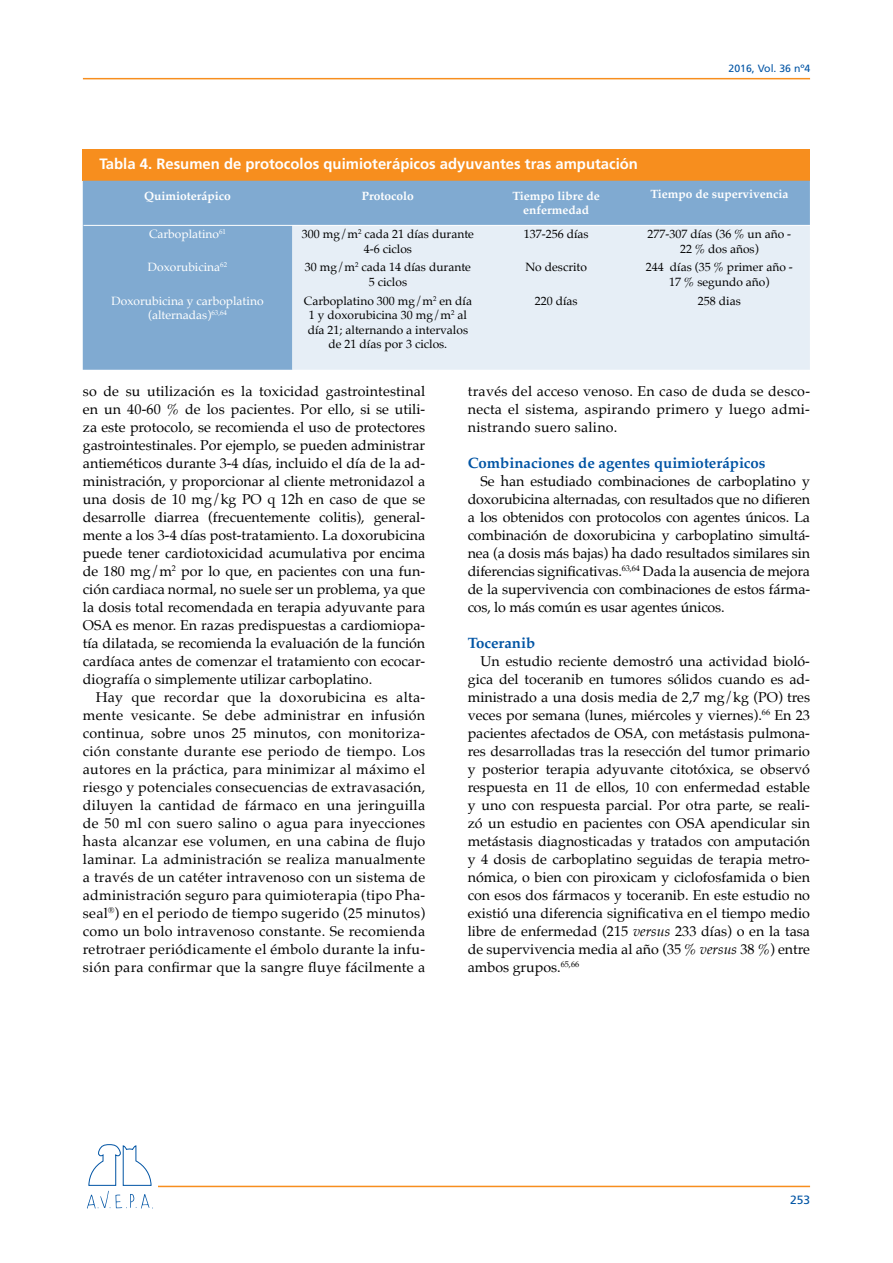
<style>
.page{position:relative;width:893px;height:1263px;background:#fff}
.page>*{position:absolute;margin:0;border:0;box-sizing:border-box;transform-origin:0 0}
.t1{font:700 15px "Frutiger";color:#fff}
.t2{font:700 15px "Palatino";color:#0054a4}
.t3{font:14.25px/18px "Palatino";color:#000;text-align:justify}
.t4{font:12px/14.4px "Palatino";color:#000;text-align:center}
.t5{font:12px/14.4px "Palatino";color:#fff;text-align:center}
.t6{font:700 12px/14.4px "Palatino";color:#fff;text-align:center}
.t7{font:12px "Frutiger";color:#0054a4}
.t8{font:10.5px "Frutiger";color:#0054a4}
.s1{font-style:italic}
</style>
<div class="page">
<hr style="left:158px;top:1186px;width:652px;height:1px;background:#f78e1e">
<hr style="left:83px;top:78px;width:727px;height:1px;background:#f78e1e">
<svg style="left:87px;top:1144px;width:66px;height:65px"></svg>
<div style="left:83px;top:149px;width:727px;height:32px;background:#f78e1e"></div>
<div style="left:83px;top:181px;width:727px;height:189px;background:#80aad1"></div>
<div style="left:292px;top:226px;width:518px;height:144px;background:#e6eef6"></div>
<hr style="left:84px;top:225px;width:726px;height:1px;background:#fff">
<p class="t8" style="left:729px;top:62px;width:83px">2016, Vol. 36 nº4</p>
<p class="t1" style="left:99px;top:155px;width:540px">Tabla 4. Resumen de protocolos quimioterápicos adyuvantes tras amputación</p>
<p class="t6" style="left:144px;top:188px;width:88px">Quimioterápico</p>
<p class="t6" style="left:362px;top:188px;width:54px">Protocolo</p>
<p class="t6" style="left:512px;top:188px;width:89px">Tiempo libre de enfermedad</p>
<p class="t6" style="left:650px;top:186px;width:139px">Tiempo de supervivencia</p>
<p class="t5" style="left:149px;top:227px;width:79px">Carboplatino<sup>61</sup></p>
<p class="t4" style="left:302px;top:227px;width:174px">300 mg/m<sup>2</sup> cada 21 días durante<br>4-6 ciclos</p>
<p class="t4" style="left:524px;top:227px;width:66px">137-256 días</p>
<p class="t4" style="left:647px;top:227px;width:145px">277-307 días (36 % un año -<br>22 % dos años)</p>
<p class="t5" style="left:148px;top:260px;width:81px">Doxorubicina<sup>62</sup></p>
<p class="t4" style="left:305px;top:260px;width:168px">30 mg/m<sup>2</sup> cada 14 días durante<br>5 ciclos</p>
<p class="t4" style="left:525px;top:260px;width:63px">No descrito</p>
<p class="t4" style="left:646px;top:260px;width:149px">244 días (35 % primer año -<br>17 % segundo año)</p>
<p class="t5" style="left:112px;top:294px;width:153px">Doxorubicina y carboplatino (alternadas)<sup>63,64</sup></p>
<p class="t4" style="left:304px;top:294px;width:170px">Carboplatino 300 mg/m<sup>2</sup> en día<br>1 y doxorubicina 30 mg/m<sup>2</sup> al día 21; alternando a intervalos de 21 días por 3 ciclos.</p>
<p class="t4" style="left:535px;top:294px;width:44px">220 días</p>
<p class="t4" style="left:698px;top:294px;width:44px">258 dias</p>
<p class="t3" style="left:83px;top:382px;width:344px">so de su utilización es la toxicidad gastrointestinal en un 40-60 % de los pacientes. Por ello, si se utili&shy;za este protocolo, se recomienda el uso de protectores gastrointestinales. Por ejemplo, se pueden administrar antieméticos durante 3-4 días, incluido el día de la ad&shy;ministración, y proporcionar al cliente metronidazol a una dosis de 10 mg/kg PO q 12h en caso de que se desarrolle diarrea (frecuentemente colitis), general&shy;mente a los 3-4 días post-tratamiento. La doxorubicina puede tener cardiotoxicidad acumulativa por encima de 180 mg/m<sup>2</sup> por lo que, en pacientes con una fun&shy;ción cardiaca normal, no suele ser un problema, ya que la dosis total recomendada en terapia adyuvante para OSA es menor. En razas predispuestas a cardiomiopa&shy;tía dilatada, se recomienda la evaluación de la función cardíaca antes de comenzar el tratamiento con ecocar&shy;diografía o simplemente utilizar carboplatino.</p>
<p class="t3" style="left:83px;top:688px;width:344px;text-indent:13px">Hay que recordar que la doxorubicina es alta&shy;mente vesicante. Se debe administrar en infusión continua, sobre unos 25 minutos, con monitoriza&shy;ción constante durante ese periodo de tiempo. Los autores en la práctica, para minimizar al máximo el riesgo y potenciales consecuencias de extravasación, diluyen la cantidad de fármaco en una jeringuilla de 50 ml con suero salino o agua para inyecciones hasta alcanzar ese volumen, en una cabina de flujo laminar. La administración se realiza manualmente a través de un catéter intravenoso con un sistema de administración seguro para quimioterapia (tipo Pha&shy;seal<sup>®</sup>) en el periodo de tiempo sugerido (25 minutos) como un bolo intravenoso constante. Se recomienda retrotraer periódicamente el émbolo durante la infu&shy;sión para confirmar que la sangre fluye fácilmente a</p>
<p class="t3" style="left:468px;top:382px;width:344px">través del acceso venoso. En caso de duda se desco&shy;necta el sistema, aspirando primero y luego admi&shy;nistrando suero salino.</p>
<p class="t2" style="left:468px;top:450px;width:299px">Combinaciones de agentes quimioterápicos</p>
<p class="t3" style="left:468px;top:472px;width:344px;text-indent:13px">Se han estudiado combinaciones de carboplatino y doxorubicina alternadas, con resultados que no difieren a los obtenidos con protocolos con agentes únicos. La combinación de doxorubicina y carboplatino simultá&shy;nea (a dosis más bajas) ha dado resultados similares sin diferencias significativas.<sup>63,64</sup> Dada la ausencia de mejora de la supervivencia con combinaciones de estos fárma&shy;cos, lo más común es usar agentes únicos.</p>
<p class="t2" style="left:468px;top:630px;width:69px">Toceranib</p>
<p class="t3" style="left:468px;top:652px;width:344px;text-indent:13px">Un estudio reciente demostró una actividad bioló&shy;gica del toceranib en tumores sólidos cuando es ad&shy;ministrado a una dosis media de 2,7 mg/kg (PO) tres veces por semana (lunes, miércoles y viernes).<sup>66</sup> En 23 pacientes afectados de OSA, con metástasis pulmona&shy;res desarrolladas tras la resección del tumor primario y posterior terapia adyuvante citotóxica, se observó respuesta en 11 de ellos, 10 con enfermedad estable y uno con respuesta parcial. Por otra parte, se reali&shy;zó un estudio en pacientes con OSA apendicular sin metástasis diagnosticadas y tratados con amputación y 4 dosis de carboplatino seguidas de terapia metro&shy;nómica, o bien con piroxicam y ciclofosfamida o bien con esos dos fármacos y toceranib. En este estudio no existió una diferencia significativa en el tiempo medio libre de enfermedad (215 <span class="s1">versus</span> 233 días) o en la tasa de supervivencia media al año (35 % <span class="s1">versus</span> 38 %) entre ambos grupos.<sup>65,66</sup></p>
<p class="t7" style="left:790px;top:1193px;width:22px">253</p>
</div>
